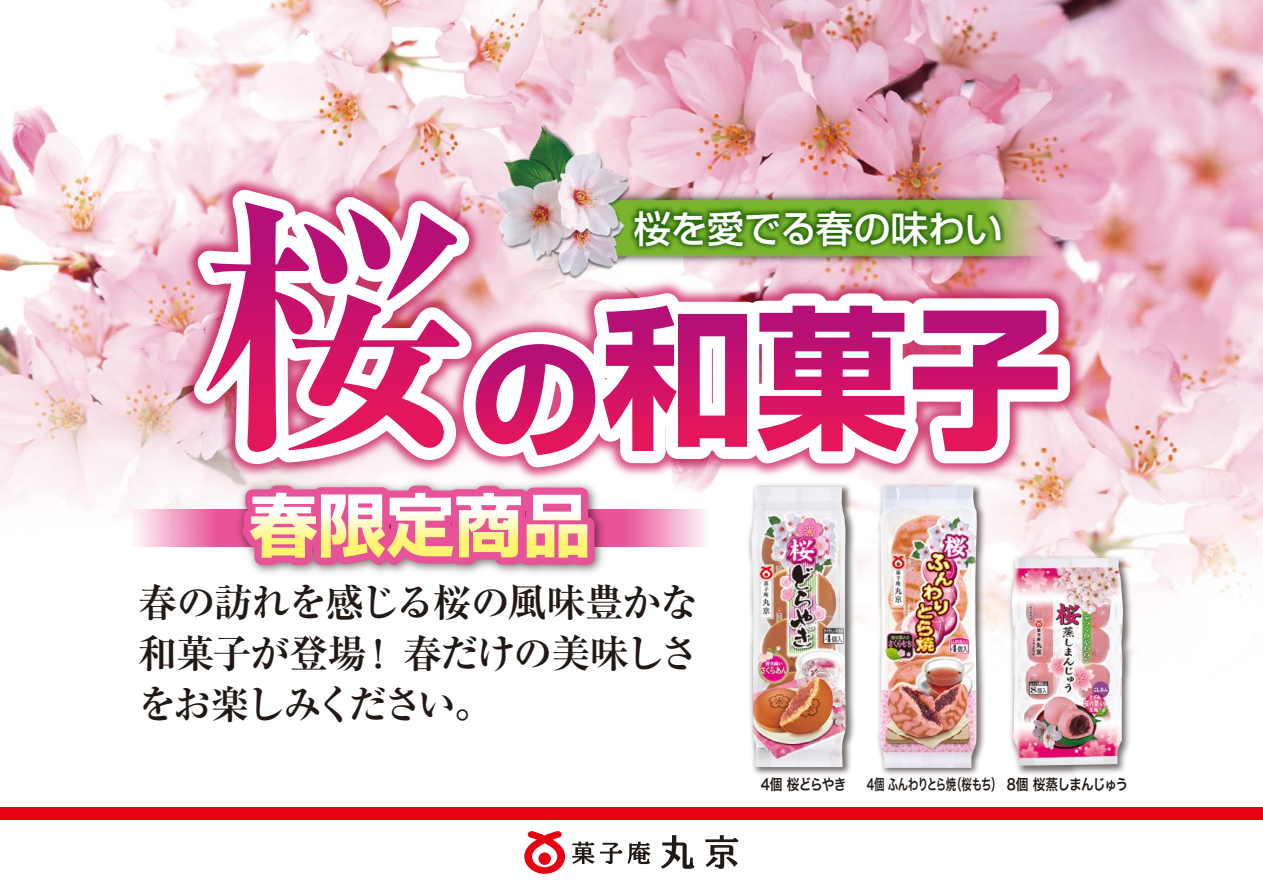
<style>
.page{position:relative;width:1263px;height:893px;background:#fff}
.page>*{position:absolute;margin:0;border:0;box-sizing:border-box;transform-origin:0 0}
.t1{font:700 39px/51px "Ryumin Pro";letter-spacing:-.05em;color:#221815;text-align:justify}
.t2{font:500 37.5px "Shin Go Pro";letter-spacing:-.01em;color:#fff}
.t3{font:15px "Hira Kaku Pro W6";letter-spacing:-.07em;color:#221815;scale:.7 1}
.t4{font:15px "Hira Kaku Pro W6";letter-spacing:-.07em;color:#221815;scale:.85 1}
</style>
<div class="page">
<img style="left:0;top:0;width:1263px;height:808px">
<svg style="left:661px;top:835px;width:33px;height:34px"></svg>
<svg style="left:705px;top:835px;width:34px;height:34px"></svg>
<svg style="left:572px;top:842px;width:79px;height:22px"></svg>
<svg style="left:524px;top:831px;width:41px;height:43px"></svg>
<div style="left:0;top:808px;width:1263px;height:12px;background:#e60012"></div>
<img style="left:1005px;top:552px;width:131px;height:226px">
<img style="left:1012px;top:558px;width:111px;height:208px">
<img style="left:745px;top:579px;width:113px;height:200px">
<img style="left:751px;top:579px;width:94px;height:188px">
<img style="left:873px;top:579px;width:116px;height:200px">
<img style="left:880px;top:579px;width:92px;height:189px">
<img style="left:134px;top:130px;width:996px;height:397px">
<svg style="left:170px;top:168px;width:319px;height:308px"></svg>
<svg style="left:206px;top:202px;width:253px;height:250px"></svg>
<svg style="left:130px;top:510px;width:99px;height:36px"></svg>
<svg style="left:229px;top:276px;width:854px;height:303px"></svg>
<p class="t2" style="left:634px;top:198px;width:370px">桜を愛でる春の味わい</p>
<p class="t1" style="left:138px;top:575px;width:562px">春の訪れを感じる桜の風味豊かな和菓子が登場！春だけの美味しさをお楽しみください。</p>
<p class="t4" style="left:761px;top:771px;width:102px">4個 桜どらやき</p>
<p class="t3" style="left:867px;top:771px;width:375px">4個 ふんわりとら焼（桜もち） 8個 桜蒸しまんじゅう</p>
</div>
